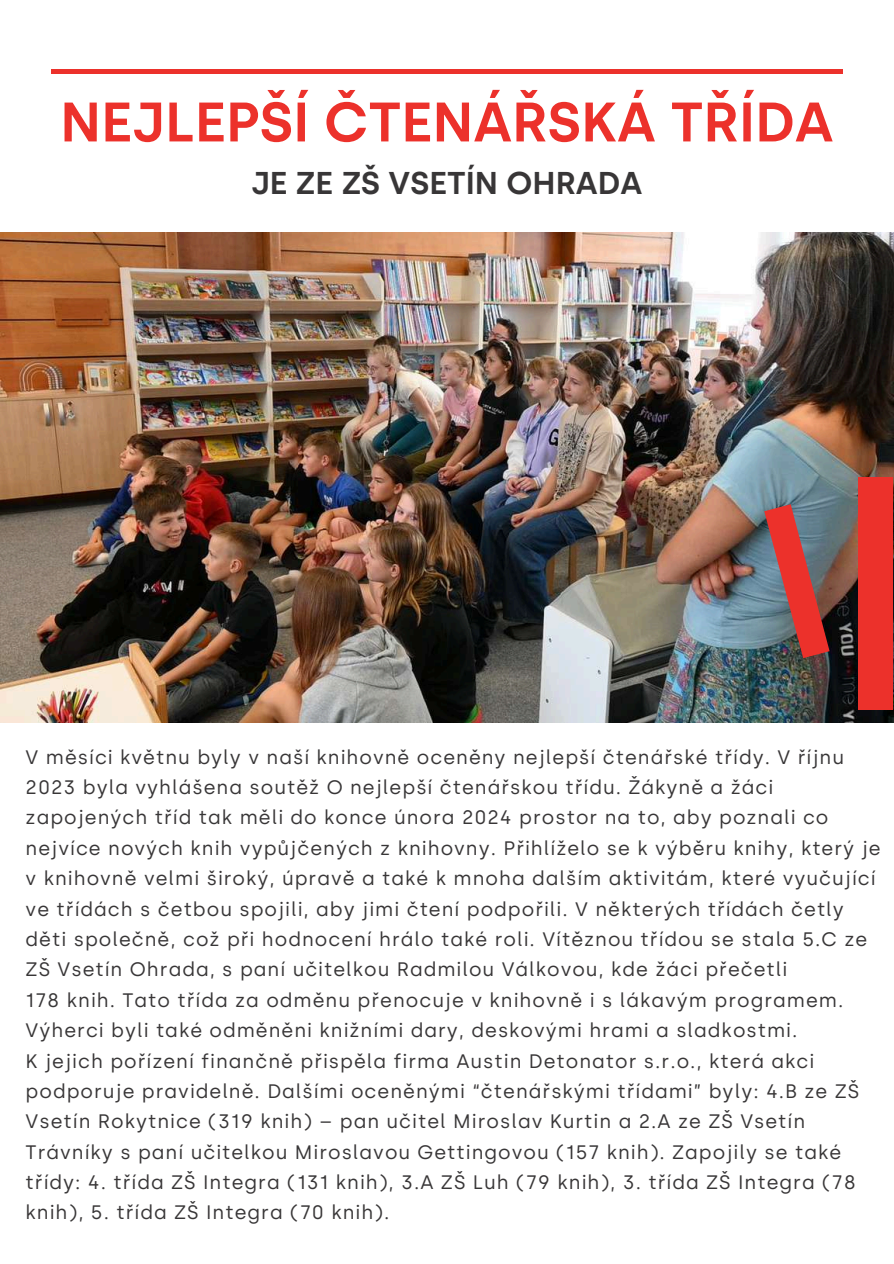
<style>
.page{position:relative;width:894px;height:1264px;background:#fff}
.page>*{position:absolute;margin:0;border:0;box-sizing:border-box;transform-origin:0 0}
.t1{font:600 55.5px "Silka";color:#ec312b}
.t2{font:600 31.5px "Silka";color:#383637}
.t3{font:19.5px/30.3px "Silka";letter-spacing:.05em;color:#383637}
</style>
<div class="page">
<img style="left:0;top:233px;width:893px;height:489px">
<svg style="left:764px;top:504px;width:65px;height:154px;background:#985659"></svg>
<div style="left:857px;top:477px;width:35px;height:233px;background:#ec312b"></div>
<hr style="left:51px;top:70px;width:791px;height:3px;background:#ec312b">
<h1 class="t1" style="left:60px;top:89px;width:774px">NEJLEPŠÍ ČTENÁŘSKÁ TŘÍDA</h1>
<h2 class="t2" style="left:251px;top:164px;width:392px">JE ZE ZŠ VSETÍN OHRADA</h2>
<p class="t3" style="left:26px;top:741px;width:856px">V měsíci květnu byly v naší knihovně oceněny nejlepší čtenářské třídy. V říjnu 2023 byla vyhlášena soutěž O nejlepší čtenářskou třídu. Žákyně a žáci zapojených tříd tak měli do konce února 2024 prostor na to, aby poznali co nejvíce nových knih vypůjčených z knihovny. Přihlíželo se k výběru knihy, který je v knihovně velmi široký, úpravě a také k mnoha dalším aktivitám, které vyučující ve třídách s četbou spojili, aby jimi čtení podpořili. V některých třídách četly děti společně, což při hodnocení hrálo také roli. Vítěznou třídou se stala 5.C ze ZŠ Vsetín Ohrada, s paní učitelkou Radmilou Válkovou, kde žáci přečetli<br>178 knih. Tato třída za odměnu přenocuje v knihovně i s lákavým programem.<br>Výherci byli také odměněni knižními dary, deskovými hrami a sladkostmi.<br>K jejich pořízení finančně přispěla firma Austin Detonator s.r.o., která akci podporuje pravidelně. Dalšími oceněnými “čtenářskými třídami” byly: 4.B ze ZŠ Vsetín Rokytnice (319 knih) – pan učitel Miroslav Kurtin a 2.A ze ZŠ Vsetín Trávníky s paní učitelkou Miroslavou Gettingovou (157 knih). Zapojily se také třídy: 4. třída ZŠ Integra (131 knih), 3.A ZŠ Luh (79 knih), 3. třída ZŠ Integra (78 knih), 5. třída ZŠ Integra (70 knih).</p>
</div>
